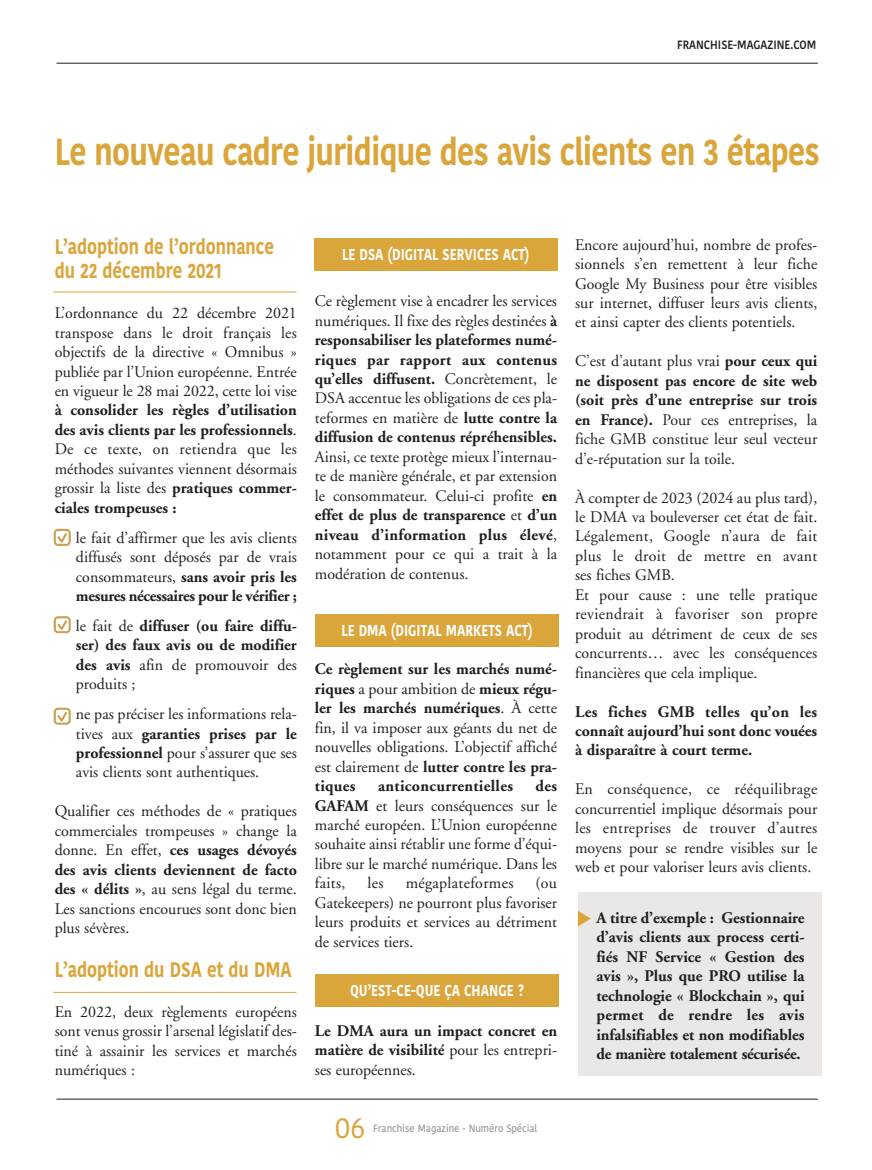
<style>
.page{position:relative;width:872px;height:1170px;background:#fff}
.page>*{position:absolute;margin:0;border:0;box-sizing:border-box;transform-origin:0 0}
.t1{font:700 37.5px "Kohinoor Bangla";letter-spacing:-.015em;color:#daa53b;scale:.8 1}
.t2{font:30px "Kohinoor Bangla";color:#daa53b}
.t3{font:700 21px/24.3px "Kohinoor Bangla";color:#daa53b;scale:.8 1}
.t4{font:16.2px/19.5px "Adobe Garamond";color:#231f20;text-align:justify}
.t5{font:700 16.2px/19.5px "Adobe Garamond";color:#231f20;text-align:justify}
.t6{font:700 16.2px "Adobe Garamond";letter-spacing:.02em;color:#231f20}
.t7{font:16.2px "Adobe Garamond";letter-spacing:.02em;color:#231f20}
.t8{font:700 15.75px "Kohinoor Bangla";color:#fff;scale:.8 1}
.t9{font:600 12px "Kohinoor Bangla";color:#231f20;scale:.9 1}
.t10{font:500 10.5px "Kohinoor Bangla";color:#939598;scale:.9 1}
.s1{font-weight:400}
.s2{font-weight:700}
</style>
<div class="page">
<div style="left:578px;top:892px;width:243px;height:184px;background:#ebe7e4"></div>
<hr style="left:56px;top:63px;width:762px;height:1px;background:#231f20">
<hr style="left:56px;top:1098px;width:762px;height:1px;background:#231f20">
<div style="left:314px;top:238px;width:243px;height:32px;background:#daa53b"></div>
<svg style="left:578px;top:911px;width:13px;height:15px"></svg>
<hr style="left:53px;top:991px;width:243px;height:1px;background:#daa53b">
<hr style="left:53px;top:291px;width:243px;height:1px;background:#daa53b">
<svg style="left:54px;top:529px;width:17px;height:17px"></svg>
<svg style="left:54px;top:616px;width:17px;height:17px"></svg>
<svg style="left:54px;top:707px;width:17px;height:17px"></svg>
<div style="left:315px;top:614px;width:244px;height:32px;background:#daa53b"></div>
<div style="left:315px;top:974px;width:244px;height:32px;background:#daa53b"></div>
<p class="t9" style="left:677px;top:38px;width:156px">FRANCHISE-MAGAZINE.COM</p>
<h1 class="t1" style="left:55px;top:129px;width:957px">Le nouveau cadre juridique des avis clients en 3 étapes</h1>
<p class="t3" style="left:55px;top:235px;width:275px">L’adoption de l’ordonnance du 22 décembre 2021</p>
<p class="t4" style="left:55px;top:305px;width:244px">L’ordonnance du 22 décembre 2021 transpose dans le droit français les objectifs de la directive « Omnibus » publiée par l’Union européenne. Entrée en vigueur le 28 mai 2022, cette loi vise</p>
<p class="t5" style="left:55px;top:402px;width:244px">à consolider les règles d’utilisation des avis clients par les professionnels<span class="s1">.<br>De ce texte, on retiendra que les méthodes suivantes viennent désormais grossir la liste des</span> pratiques commer&shy;ciales trompeuses :</p>
<p class="t4" style="left:76px;top:529px;width:222px">le fait d’affirmer que les avis clients diffusés sont déposés par de vrais consommateurs, <span class="s2">sans avoir pris les mesures nécessaires pour le vérifier ;</span></p>
<p class="t5" style="left:76px;top:617px;width:222px"><span class="s1">le fait de</span> diffuser (ou faire diffu&shy;ser) des faux avis ou de modifier des avis <span class="s1">afin de promouvoir des produits ;</span></p>
<p class="t4" style="left:76px;top:705px;width:222px">ne pas préciser les informations rela&shy;tives aux <span class="s2">garanties prises par le professionnel</span> pour s’assurer que ses avis clients sont authentiques.</p>
<p class="t4" style="left:55px;top:802px;width:244px">Qualifier ces méthodes de « pratiques commerciales trompeuses » change la donne. En effet, <span class="s2">ces usages dévoyés des avis clients deviennent de facto des « délits »</span>, au sens légal du terme.<br>Les sanctions encourues sont donc bien plus sévères.</p>
<p class="t3" style="left:55px;top:958px;width:298px">L’adoption du DSA et du DMA</p>
<p class="t4" style="left:55px;top:1003px;width:244px">En 2022, deux règlements européens sont venus grossir l’arsenal législatif des&shy;tiné à assainir les services et marchés numériques :</p>
<p class="t8" style="left:342px;top:245px;width:236px">LE DSA (DIGITAL SERVICES ACT)</p>
<p class="t4" style="left:315px;top:293px;width:244px">Ce règlement vise à encadrer les services numériques. Il fixe des règles destinées <span class="s2">à responsabiliser les plateformes numé&shy;riques par rapport aux contenus qu’elles diffusent.</span> Concrètement, le DSA accentue les obligations de ces pla&shy;teformes en matière de <span class="s2">lutte contre la diffusion de contenus répréhensibles.</span></p>
<p class="t4" style="left:315px;top:448px;width:244px">Ainsi, ce texte protège mieux l’internau&shy;te de manière générale, et par extension le consommateur. Celui-ci profite <span class="s2">en effet de plus de transparence</span> et <span class="s2">d’un niveau d’information plus élevé</span>, notamment pour ce qui a trait à la modération de contenus.</p>
<p class="t8" style="left:341px;top:620px;width:241px">LE DMA (DIGITAL MARKETS ACT)</p>
<p class="t4" style="left:315px;top:661px;width:244px"><span class="s2">Ce règlement sur les marchés numé&shy;riques</span> a pour ambition de <span class="s2">mieux régu&shy;ler les marchés numériques</span>. À cette fin, il va imposer aux géants du net de nouvelles obligations. L’objectif affiché est clairement de <span class="s2">lutter contre les pra&shy;tiques</span></p>
<p class="t4" style="left:315px;top:777px;width:244px;text-indent:221px"><span class="s2">des GAFAM</span> et leurs conséquences sur le marché européen. L’Union européenne souhaite ainsi rétablir une forme d’équi&shy;libre sur le marché numérique. Dans les faits,</p>
<p class="t6" style="left:378px;top:779px;width:136px">anticoncurrentielles</p>
<p class="t4" style="left:367px;top:874px;width:17px">les</p>
<p class="t7" style="left:406px;top:876px;width:109px">mégaplateformes</p>
<p class="t4" style="left:315px;top:874px;width:244px;text-indent:221px">(ou Gatekeepers) ne pourront plus favoriser leurs produits et services au détriment de services tiers.</p>
<p class="t8" style="left:350px;top:981px;width:219px">QU’EST-CE-QUE ÇA CHANGE ?</p>
<p class="t5" style="left:315px;top:1022px;width:244px">Le DMA aura un impact concret en matière de visibilité <span class="s1">pour les entrepri&shy;ses européennes.</span></p>
<h2 class="t2" style="left:335px;top:1110px;width:32px">06</h2>
<p class="t10" style="left:373px;top:1122px;width:184px">Franchise Magazine - Numéro Spécial</p>
<p class="t4" style="left:575px;top:236px;width:244px">Encore aujourd’hui, nombre de profes&shy;sionnels s’en remettent à leur fiche Google My Business pour être visibles sur internet, diffuser leurs avis clients, et ainsi capter des clients potentiels.</p>
<p class="t4" style="left:575px;top:353px;width:244px">C’est d’autant plus vrai <span class="s2">pour ceux qui ne disposent pas encore de site web (soit près d’une entreprise sur trois en France).</span> Pour ces entreprises, la fiche GMB constitue leur seul vecteur d’e-réputation sur la toile.</p>
<p class="t4" style="left:575px;top:489px;width:244px;text-align:left">À compter de 2023 (2024 au plus tard), le DMA va bouleverser cet état de fait.<br>Légalement, Google n’aura de fait plus le droit de mettre en avant ses fiches GMB.<br>Et pour cause : une telle pratique reviendrait à favoriser son propre produit au détriment de ceux de ses concurrents… avec les conséquences financières que cela implique.</p>
<p class="t5" style="left:575px;top:703px;width:244px">Les fiches GMB telles qu’on les connaît aujourd’hui sont donc vouées à disparaître à court terme.</p>
<p class="t4" style="left:575px;top:780px;width:244px">En conséquence, ce rééquilibrage concurrentiel implique désormais pour les entreprises de trouver d’autres moyens pour se rendre visibles sur le web et pour valoriser leurs avis clients.</p>
<p class="t5" style="left:596px;top:909px;width:210px">A titre d’exemple : Gestionnaire d’avis clients aux process certi&shy;fiés NF Service « Gestion des avis », Plus que PRO utilise la technologie « Blockchain », qui permet de rendre les avis infalsifiables et non modifiables de manière totalement sécurisée.</p>
</div>
